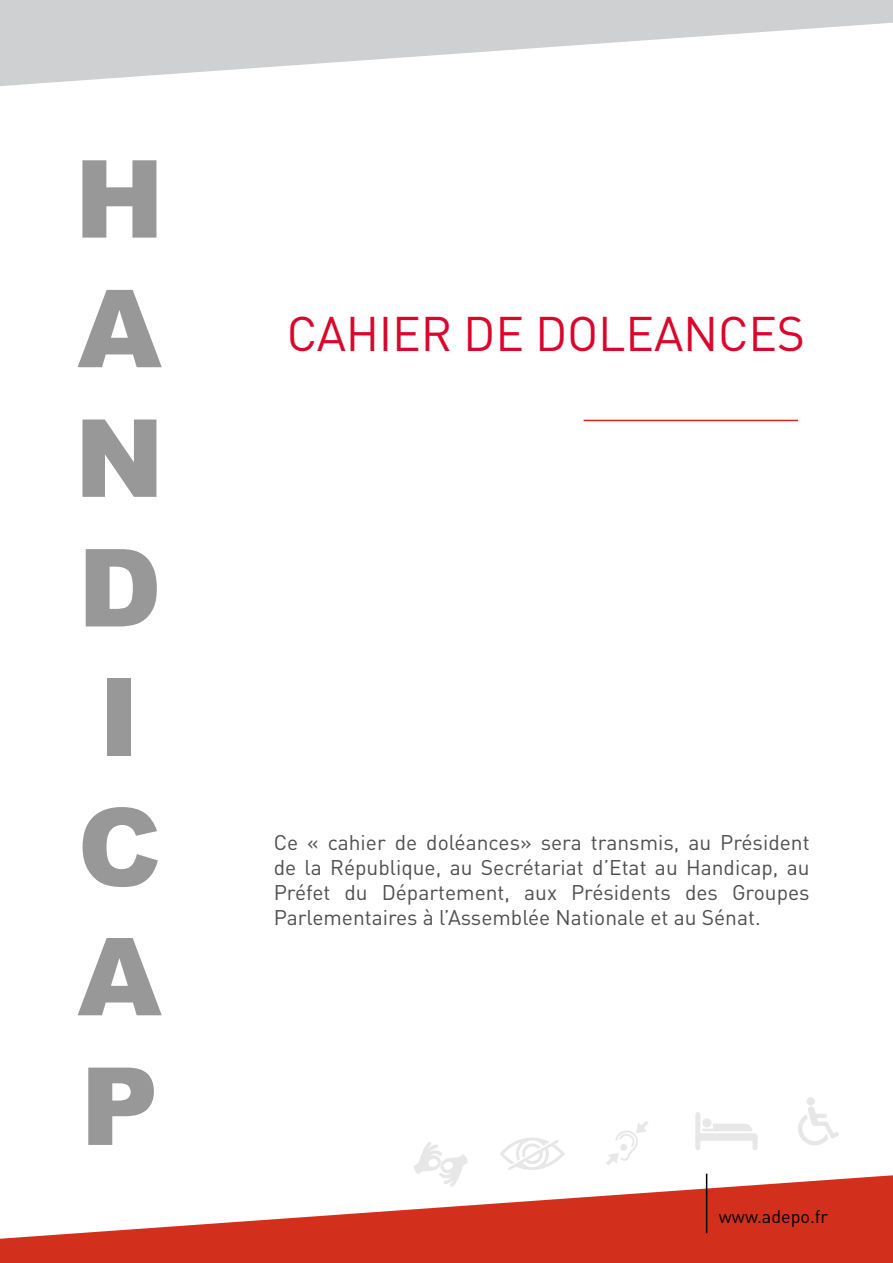
<style>
.page{position:relative;width:893px;height:1263px;background:#fff}
.page>*{position:absolute;margin:0;border:0;box-sizing:border-box;transform-origin:0 0}
.t1{font:900 108px/129.6px "Arial";color:#999898}
.t2{font:48px "DINOT";letter-spacing:-.005em;color:#da062b}
.t3{font:21px/25.2px "DINOT";color:#504f4f;text-align:justify}
.t4{font:18px "DINOT";color:#000}
</style>
<div class="page">
<svg style="left:0;top:1175px;width:893px;height:88px;fill:#d2301d"></svg>
<svg style="left:0;top:0;width:893px;height:86px;fill:#cfd0d2"></svg>
<hr style="left:706px;top:1174px;width:1px;height:59px;background:#000">
<svg style="left:414px;top:1142px;width:54px;height:45px"></svg>
<div style="left:806px;top:1097px;width:9px;height:8px;background:#e7e7e8;border-radius:50%"></div>
<svg style="left:798px;top:1106px;width:41px;height:39px"></svg>
<svg style="left:500px;top:1137px;width:65px;height:33px"></svg>
<svg style="left:606px;top:1121px;width:42px;height:44px"></svg>
<div style="left:695px;top:1112px;width:5px;height:38px;background:#e7e7e8;border-radius:3px"></div>
<div style="left:752px;top:1134px;width:6px;height:16px;background:#e7e7e8;border-radius:3px"></div>
<div style="left:695px;top:1133px;width:63px;height:8px;background:#e7e7e8;border-radius:4px"></div>
<svg style="left:702px;top:1123px;width:50px;height:8px"></svg>
<div style="left:702px;top:1118px;width:9px;height:9px;background:#e7e7e8;border-radius:50%"></div>
<hr style="left:584px;top:420px;width:214px;height:1px;background:#d6271f">
<h1 class="t1" style="left:74px;top:131px;width:91px">H<br>A<br>N<br>D<br>I<br>C<br>A<br>P</h1>
<h2 class="t2" style="left:287px;top:301px;width:520px">CAHIER DE DOLEANCES</h2>
<p class="t3" style="left:274px;top:828px;width:537px">Ce « cahier de doléances» sera transmis, au Président de la République, au Secrétariat d’Etat au Handicap, au Préfet du Département, aux Présidents des Groupes Parlementaires à l’Assemblée Nationale et au Sénat.</p>
<p class="t4" style="left:719px;top:1204px;width:111px">www.adepo.fr</p>
</div>
